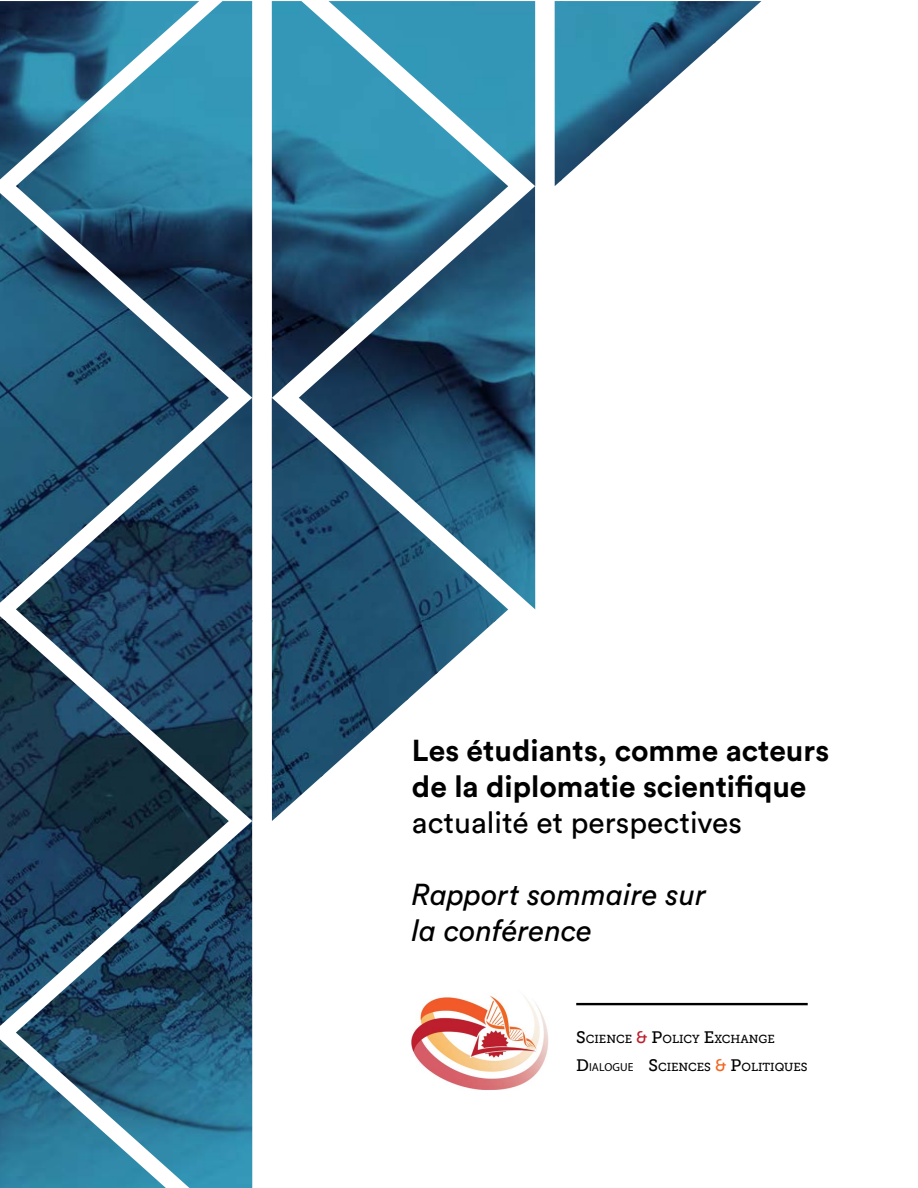
<style>
.page{position:relative;width:918px;height:1188px;background:#fff}
.page>*{position:absolute;margin:0;border:0;box-sizing:border-box;transform-origin:0 0}
.t1{font:700 30px/36px "Circular Std";color:#000}
.t2{font:italic 30px/36px "Circular Std";color:#000}
.t3{font:30px "Circular Std";color:#000}
.t4{font:11.7px "Museo Slab 500";color:#000}
.s1{font-size:16.65px}
.s2{font-size:16.65px;color:#bd1f2e}
.s3{font-family:"Myriad Pro"}
.s4{font-size:16.65px;color:#f26621}
</style>
<div class="page">
<img style="left:0;top:1px;width:561px;height:621px">
<img style="left:560px;top:1px;width:154px;height:101px">
<img style="left:714px;top:1px;width:47px;height:43px">
<img style="left:560px;top:102px;width:89px;height:53px">
<img style="left:560px;top:154px;width:30px;height:27px">
<img style="left:0;top:620px;width:252px;height:568px">
<img style="left:272px;top:620px;width:134px;height:155px">
<img style="left:406px;top:620px;width:90px;height:52px">
<img style="left:406px;top:672px;width:33px;height:29px">
<img style="left:272px;top:775px;width:52px;height:46px">
<hr style="left:576px;top:1003px;width:232px;height:2px;background:#000">
<img style="left:411px;top:995px;width:138px;height:95px">
<p class="t1" style="left:412px;top:732px;width:419px">Les étudiants, comme acteurs de la diplomatie scientifique</p>
<p class="t3" style="left:412px;top:804px;width:332px">actualité et perspectives</p>
<p class="t2" style="left:412px;top:877px;width:296px">Rapport sommaire sur la conférence</p>
<p class="t4" style="left:576px;top:1033px;width:200px"><span class="s1">S</span>CIENCE <span class="s2">&amp;</span> <span class="s1">P</span>OLICY <span class="s1">E</span>XCHANGE</p>
<p class="t4" style="left:576px;top:1060px;width:233px"><span class="s1">D</span><span class="s3">IALOGUE</span> <span class="s1">S</span>CIENCES <span class="s4">&amp;</span> <span class="s1">P</span>OLITIQUES</p>
</div>
